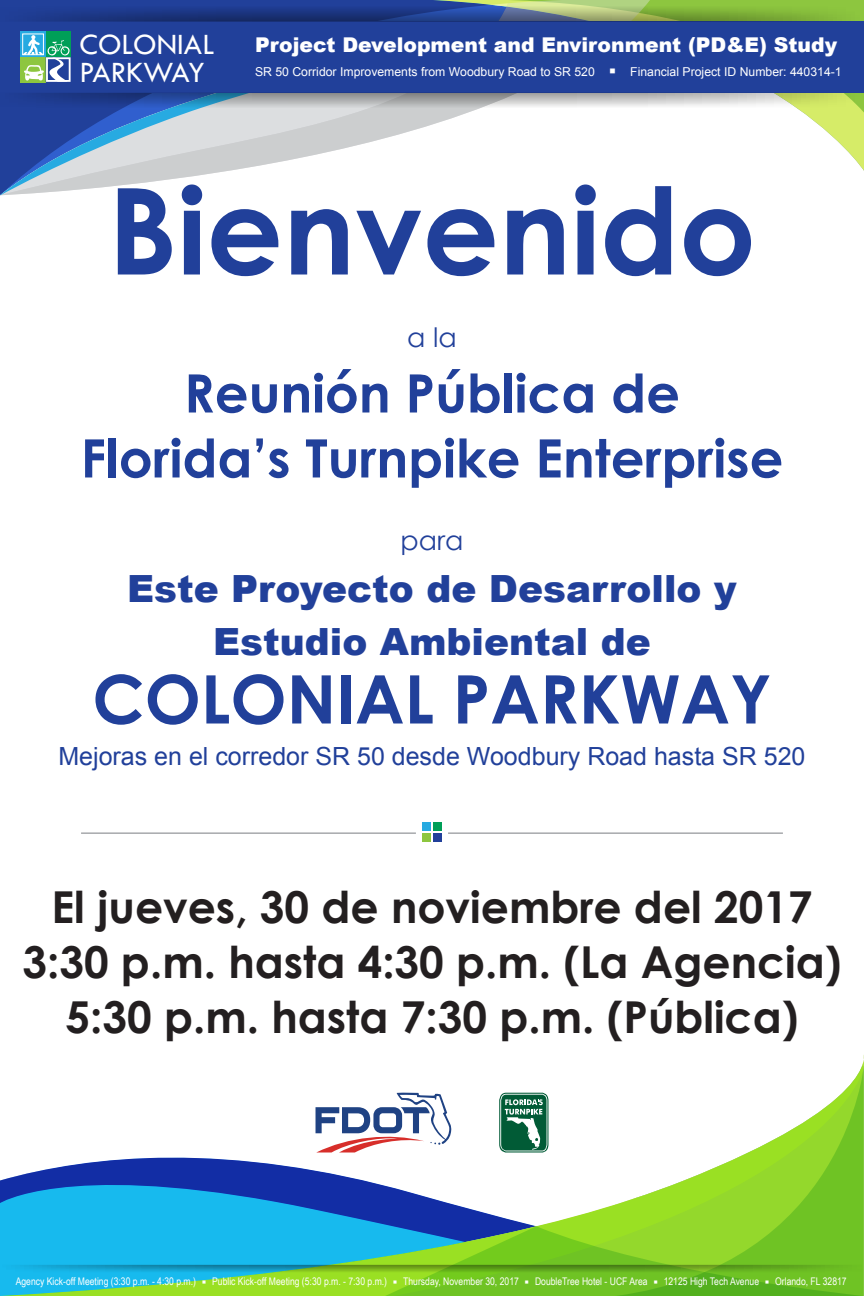
<style>
.page{position:relative;width:864px;height:1296px;background:#fff}
.page>*{position:absolute;margin:0;border:0;box-sizing:border-box;transform-origin:0 0}
.t1{font:700 120px "Century Gothic";color:#21409a}
.t2{font:700 67px "Century Gothic";color:#21409a}
.t3{font:700 53px/65px "Century Gothic";color:#21409a;text-align:center}
.t4{font:700 44px/55px "Century Gothic";color:#231f20;text-align:center}
.t5{font:900 37.5px/52.5px "Arial";color:#21409a;text-align:center}
.t6{font:30.65px "Tw Cen";color:#fff}
.t7{font:30.65px "Tw Cen";letter-spacing:-.03em;color:#fff}
.t8{font:26.8px "Century Gothic";color:#21409a}
.t9{font:25px "Arial";color:#21409a}
.t10{font:900 20.35px "Arial";color:#fff}
.t11{font:12.25px "Arial";color:#fff}
.t12{font:10.5px "Arial Narrow";color:#fff}
</style>
<div class="page">
<div style="left:422px;top:823px;width:9px;height:8px;background:#27aae1"></div>
<div style="left:433px;top:823px;width:9px;height:8px;background:#009f58"></div>
<div style="left:422px;top:833px;width:9px;height:9px;background:#8dc63f"></div>
<div style="left:433px;top:833px;width:9px;height:9px;background:#21409a"></div>
<hr style="left:81px;top:832px;width:335px;height:2px;background:#a7a9ac">
<hr style="left:448px;top:832px;width:335px;height:2px;background:#a7a9ac">
<svg style="left:650px;top:0;width:214px;height:171px"></svg>
<svg style="left:0;top:0;width:650px;height:6px;background:#4d6b92"></svg>
<svg style="left:0;top:108px;width:480px;height:87px"></svg>
<div style="left:0;top:21px;width:864px;height:72px;background:#21409a"></div>
<svg style="left:0;top:1060px;width:864px;height:166px"></svg>
<svg style="left:615px;top:1066px;width:249px;height:160px"></svg>
<div style="left:46px;top:32px;width:25px;height:25px;background:#009f58"></div>
<div style="left:20px;top:32px;width:26px;height:25px;background:#27aae1"></div>
<div style="left:20px;top:57px;width:26px;height:25px;background:#8dc63f"></div>
<svg style="left:22px;top:35px;width:49px;height:47px"></svg>
<div style="left:22px;top:33px;width:22px;height:22px;border:1px solid #fff"></div>
<svg style="left:0;top:93px;width:864px;height:15px;background:#96a4ad"></svg>
<svg style="left:0;top:6px;width:864px;height:16px;background:#466573"></svg>
<svg style="left:316px;top:1093px;width:135px;height:60px"></svg>
<svg style="left:499px;top:1093px;width:49px;height:60px;background:#47886d"></svg>
<svg style="left:0;top:1226px;width:864px;height:70px;background:#55bf6d"></svg>
<h3 class="t6" style="left:80px;top:26px;width:136px">COLONIAL</h3>
<h3 class="t10" style="left:255px;top:30px;width:584px">Project Development and Environment (PD&amp;E) Study</h3>
<h3 class="t7" style="left:80px;top:53px;width:127px">PARKWAY</h3>
<p class="t11" style="left:255px;top:63px;width:588px">SR 50 Corridor Improvements from Woodbury Road to SR 520 ■ Financial Project ID Number: 440314-1</p>
<h1 class="t1" style="left:108px;top:140px;width:649px">Bienvenido</h1>
<h3 class="t8" style="left:407px;top:318px;width:51px">a la</h3>
<h3 class="t3" style="left:81px;top:358px;width:704px">Reunión Pública de<br>Florida’s Turnpike Enterprise</h3>
<h3 class="t8" style="left:400px;top:521px;width:64px">para</h3>
<h3 class="t5" style="left:127px;top:561px;width:611px">Este Proyecto de Desarrollo y<br>Estudio Ambiental de</h3>
<h2 class="t2" style="left:92px;top:648px;width:681px">COLONIAL PARKWAY</h2>
<h3 class="t9" style="left:58px;top:739px;width:749px">Mejoras en el corredor SR 50 desde Woodbury Road hasta SR 520</h3>
<h3 class="t4" style="left:22px;top:877px;width:821px">El jueves, 30 de noviembre del 2017<br>3:30 p.m. hasta 4:30 p.m. (La Agencia)<br>5:30 p.m. hasta 7:30 p.m. (Pública)</h3>
<p class="t12" style="left:16px;top:1274px;width:832px">Agency Kick-off Meeting (3:30 p.m. - 4:30 p.m.) ■ Public Kick-off Meeting (5:30 p.m. - 7:30 p.m.) ■ Thursday, November 30, 2017 ■ DoubleTree Hotel - UCF Area ■ 12125 High Tech Avenue ■ Orlando, FL 32817</p>
</div>
